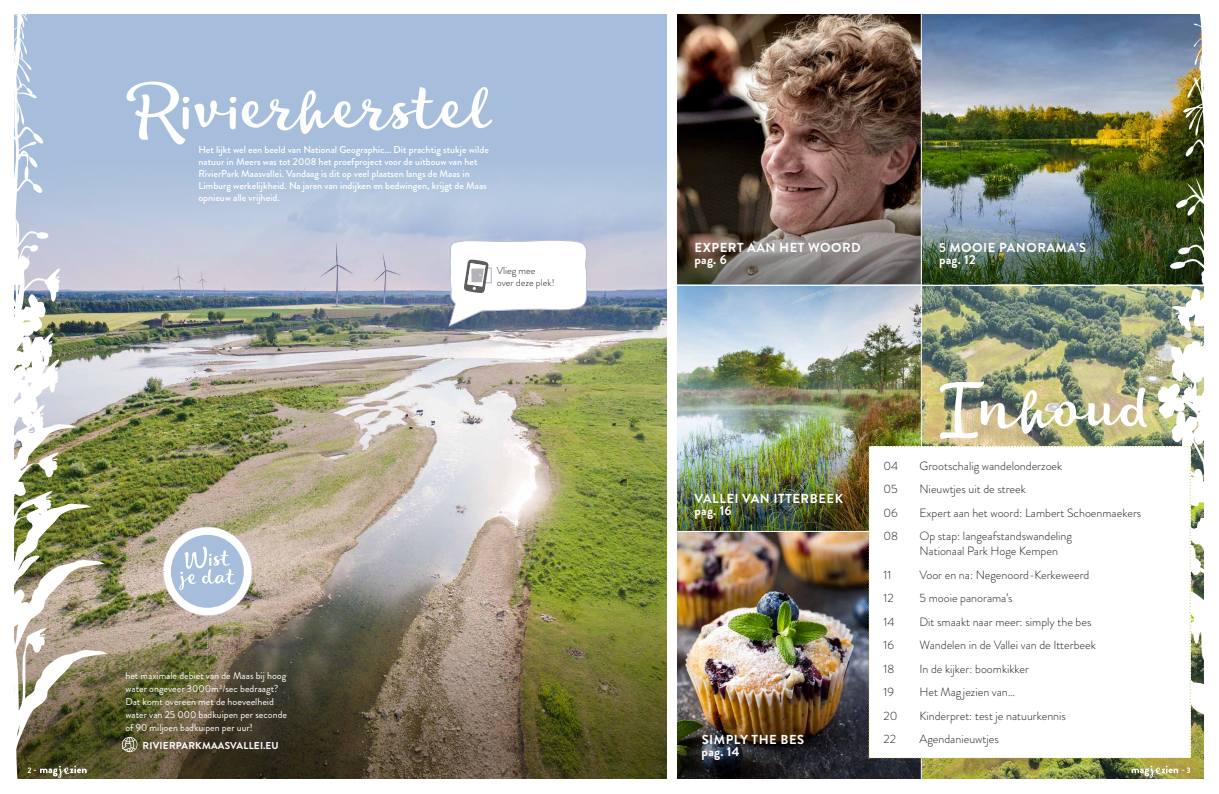
<style>
.page{position:relative;width:1219px;height:794px;background:#fff}
.page>*{position:absolute;margin:0;border:0;box-sizing:border-box;transform-origin:0 0}
.t1{font:61px "Lifehack";color:#fff}
.t2{font:700 13px/12px "Brandon Grotesque";letter-spacing:.04em;color:#fff}
.t3{font:300 12px/15px "Brandon Grotesque";color:#1d1d1b}
.t4{font:500 10px/12px "Brandon Grotesque";color:#fff}
.t5{font:10px/13px "Brandon Grotesque";color:#fff}
.t6{font:700 10px "Brandon Grotesque";letter-spacing:.02em;color:#fff}
.t7{font:300 10px/12px "Brandon Grotesque";color:#1d1d1b}
.t8{font:700 8px "Brandon Grotesque";color:#fff}
</style>
<div class="page">
<div style="left:14px;top:14px;width:652px;height:766px;background:#a6bedb"></div>
<img style="left:107px;top:177px;width:559px;height:391px">
<img style="left:107px;top:568px;width:559px;height:212px">
<img style="left:922px;top:14px;width:214px;height:765px">
<img style="left:14px;top:14px;width:93px;height:766px">
<img style="left:1136px;top:14px;width:68px;height:765px">
<img style="left:677px;top:14px;width:244px;height:687px">
<svg style="left:677px;top:195px;width:244px;height:90px;background:#6f625c"></svg>
<img style="left:677px;top:465px;width:191px;height:66px">
<img style="left:677px;top:701px;width:244px;height:78px">
<hr style="left:675px;top:285px;width:539px;height:1px;background:#fff">
<hr style="left:675px;top:531px;width:246px;height:1px;background:#fff">
<svg style="left:868px;top:446px;width:323px;height:312px"></svg>
<img style="left:162px;top:526px;width:91px;height:140px">
<svg style="left:122px;top:737px;width:16px;height:15px"></svg>
<svg style="left:1132px;top:765px;width:46px;height:13px"></svg>
<svg style="left:40px;top:765px;width:47px;height:13px"></svg>
<svg style="left:448px;top:239px;width:140px;height:88px;background:#d6d9e0"></svg>
<h1 class="t1" style="left:127px;top:64px;width:371px">Rivierherstel</h1>
<p class="t4" style="left:198px;top:144px;width:292px">Het lijkt wel een beeld van National Geographic... Dit prachtig stukje wilde natuur in Meers was tot 2008 het proefproject voor de uitbouw van het RivierPark Maasvallei. Vandaag is dit op veel plaatsen langs de Maas in Limburg werkelijkheid. Na jaren van indijken en bedwingen, krijgt de Maas opnieuw alle vrijheid.</p>
<p class="t5" style="left:125px;top:669px;width:163px">het maximale debiet van de Maas bij hoog water ongeveer 3000m<sup>3</sup>/sec bedraagt?<br>Dat komt overeen met de hoeveelheid water van 25 000 badkuipen per seconde of 90 miljoen badkuipen per uur!</p>
<p class="t6" style="left:143px;top:738px;width:138px">RIVIERPARKMAASVALLEI.EU</p>
<p class="t7" style="left:497px;top:265px;width:59px">Vlieg mee over deze plek!</p>
<p class="t2" style="left:694px;top:242px;width:168px">EXPERT AAN HET WOORD pag. 6</p>
<p class="t2" style="left:939px;top:242px;width:149px">5 MOOIE PANORAMA’S pag. 12</p>
<p class="t2" style="left:694px;top:493px;width:150px">VALLEI VAN ITTERBEEK pag. 16</p>
<p class="t2" style="left:702px;top:734px;width:104px">SIMPLY THE BES pag. 14</p>
<h1 class="t1" style="left:939px;top:364px;width:215px">Inhoud</h1>
<p class="t3" style="left:883px;top:458px;width:16px">04</p>
<p class="t3" style="left:919px;top:458px;width:144px">Grootschalig wandelonderzoek</p>
<p class="t3" style="left:883px;top:481px;width:16px">05</p>
<p class="t3" style="left:919px;top:481px;width:108px">Nieuwtjes uit de streek</p>
<p class="t3" style="left:883px;top:505px;width:16px">06</p>
<p class="t3" style="left:919px;top:505px;width:223px">Expert aan het woord: Lambert Schoenmaekers</p>
<p class="t3" style="left:883px;top:528px;width:16px">08</p>
<p class="t3" style="left:919px;top:528px;width:154px">Op stap: langeafstandswandeling<br>Nationaal Park Hoge Kempen</p>
<p class="t3" style="left:883px;top:567px;width:9px">11</p>
<p class="t3" style="left:919px;top:567px;width:171px">Voor en na: Negenoord-Kerkeweerd</p>
<p class="t3" style="left:883px;top:590px;width:12px">12</p>
<p class="t3" style="left:919px;top:590px;width:95px">5 mooie panorama’s</p>
<p class="t3" style="left:883px;top:614px;width:12px">14</p>
<p class="t3" style="left:919px;top:614px;width:173px">Dit smaakt naar meer: simply the bes</p>
<p class="t3" style="left:883px;top:638px;width:12px">16</p>
<p class="t3" style="left:919px;top:638px;width:178px">Wandelen in de Vallei van de Itterbeek</p>
<p class="t3" style="left:883px;top:661px;width:12px">18</p>
<p class="t3" style="left:919px;top:661px;width:111px">In de kijker: boomkikker</p>
<p class="t3" style="left:883px;top:685px;width:12px">19</p>
<p class="t3" style="left:919px;top:685px;width:97px">Het Mag jezien van…</p>
<p class="t3" style="left:883px;top:708px;width:16px">20</p>
<p class="t3" style="left:919px;top:708px;width:148px">Kinderpret: test je natuurkennis</p>
<p class="t3" style="left:883px;top:732px;width:14px">22</p>
<p class="t3" style="left:919px;top:732px;width:81px">Agendanieuwtjes</p>
<p class="t8" style="left:28px;top:764px;width:10px">2 -</p>
<p class="t8" style="left:1182px;top:764px;width:10px">- 3</p>
</div>
